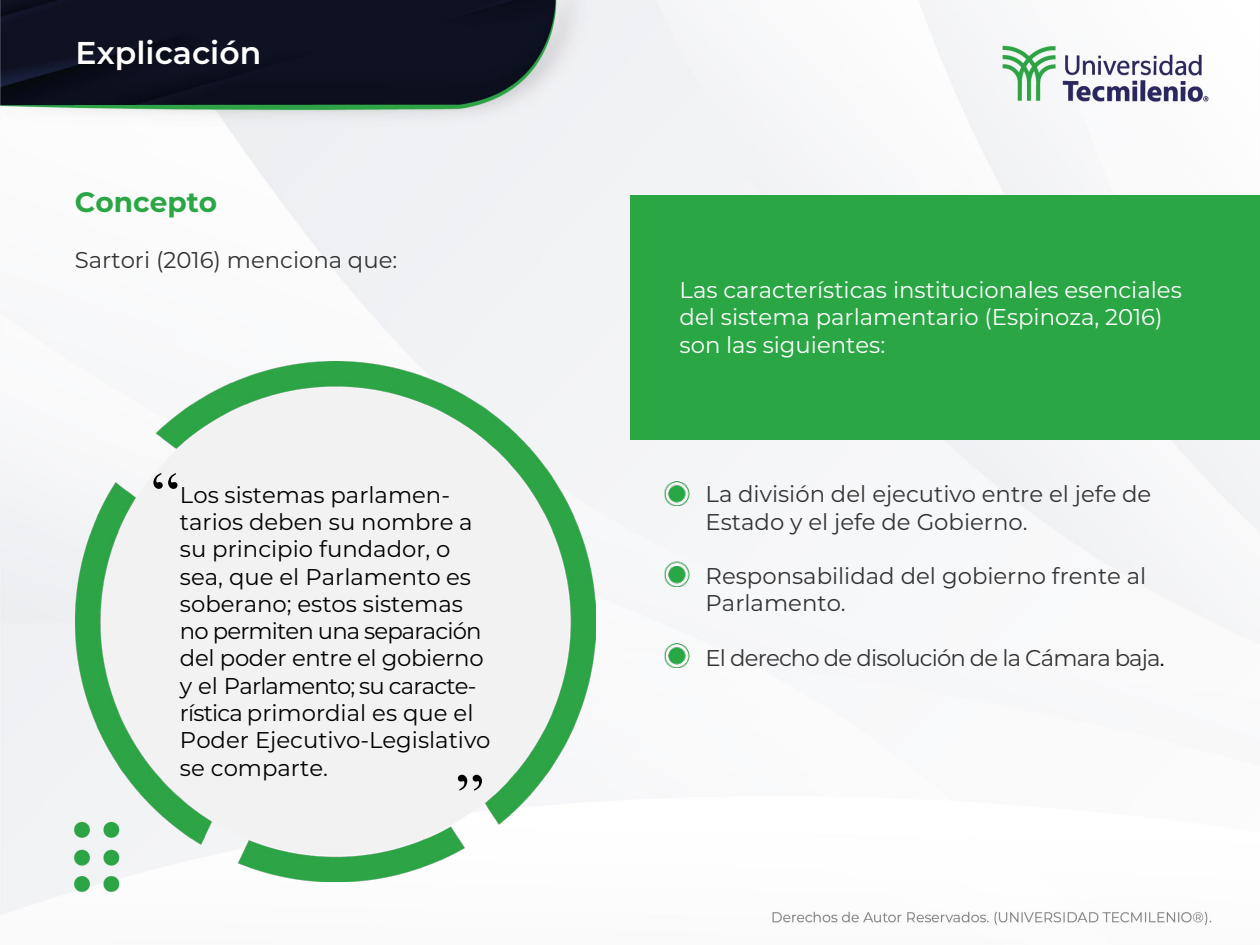
<style>
.page{position:relative;width:1260px;height:945px;background:#fff}
.page>*{position:absolute;margin:0;border:0;box-sizing:border-box;transform-origin:0 0}
.t1{font:63px "Times New Roman";color:#000}
.t2{font:600 31.5px "Montserrat";color:#fff}
.t3{font:700 28px "Montserrat";color:#2aa645}
.t4{font:22.75px/27.3px "Montserrat";color:#000}
.t5{font:22.75px/27.3px "Montserrat";color:#333}
.t6{font:22.75px/27.3px "Montserrat";color:#fff}
.t7{font:22.75px "Montserrat";letter-spacing:-.04em;color:#333}
.s1{color:#000}
</style>
<div class="page">
<img style="left:0;top:0;width:1260px;height:925px">
<div style="left:630px;top:195px;width:630px;height:244px;background:#2aa645"></div>
<img style="left:76px;top:362px;width:519px;height:519px">
<div style="left:102px;top:388px;width:468px;height:468px;background:#f2f2f2;border-radius:50%"></div>
<img style="left:624px;top:459px;width:81px;height:46px">
<img style="left:624px;top:540px;width:81px;height:46px">
<img style="left:624px;top:622px;width:81px;height:46px">
<h2 class="t2" style="left:76px;top:31px;width:187px">Explicación</h2>
<p class="t3" style="left:75px;top:182px;width:144px">Concepto</p>
<p class="t5" style="left:75px;top:245px;width:324px">Sartori (2016) menciona que:</p>
<p class="t1" style="left:151px;top:450px;width:29px">“</p>
<p class="t4" style="left:180px;top:480px;width:312px">Los sistemas parlamen&shy;tarios deben su nombre a su principio fundador, o sea, que el Parlamento es soberano; estos sistemas no permiten una separación del poder entre el gobierno y el Parlamento; su caracte&shy;rística primordial es que el<br>Poder Ejecutivo-Legislativo se comparte.</p>
<p class="t1" style="left:456px;top:752px;width:29px">”</p>
<p class="t6" style="left:680px;top:276px;width:504px">Las características institucionales esenciales del sistema parlamentario (Espinoza, 2016) son las siguientes:</p>
<p class="t5" style="left:706px;top:480px;width:447px">La división del ejecutivo entre el jefe de<br>Estado y el jefe de Gobierno.</p>
<p class="t5" style="left:706px;top:562px;width:442px">Responsabilidad del gobierno frente al<br>Parlamento.</p>
<p class="t7" style="left:706px;top:642px;width:461px">El derecho de disolución de la Cámara baja<span class="s1">.</span></p>
</div>
